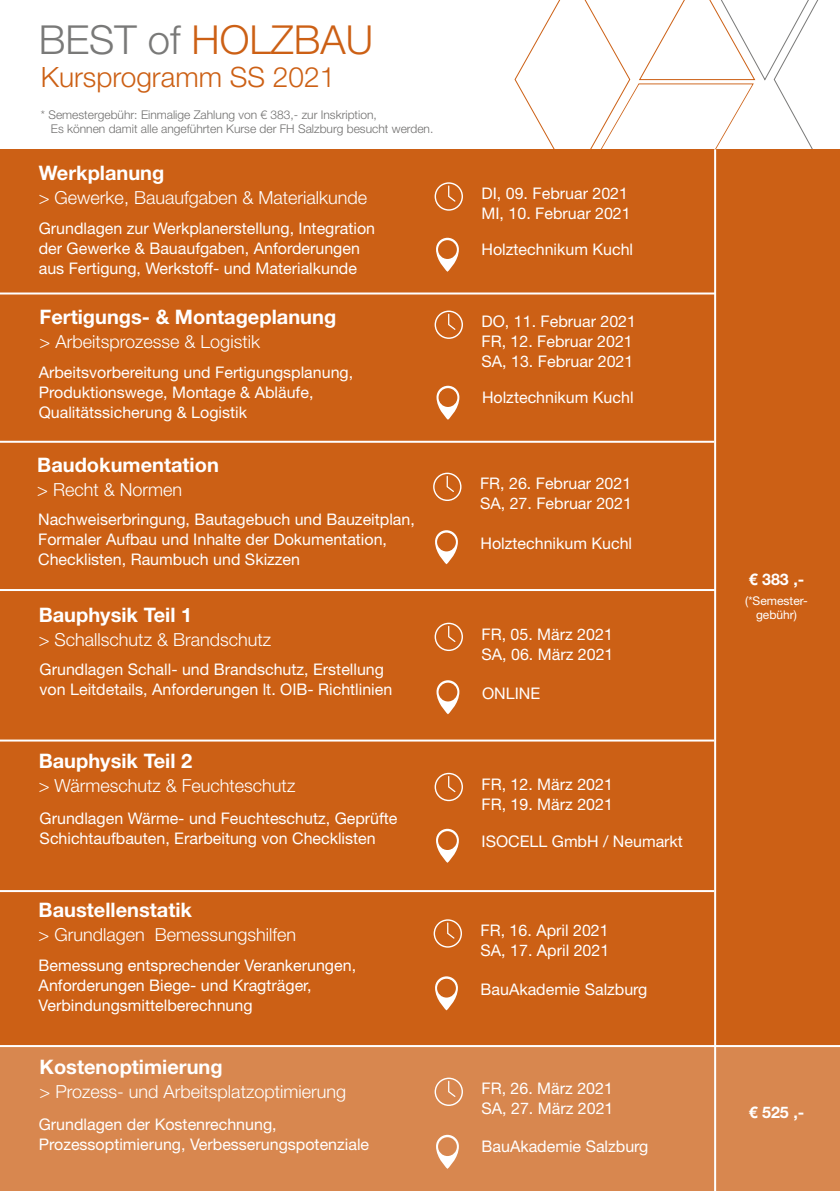
<style>
.page{position:relative;width:840px;height:1191px;background:#fff}
.page>*{position:absolute;margin:0;border:0;box-sizing:border-box;transform-origin:0 0}
.t1{font:300 40px "Helvetica Neue LT Std";color:#cc6015}
.t2{font:300 28px "Helvetica Neue LT Std";color:#cc6015}
.t3{font:700 20px "Helvetica Neue LT Std";color:#fff}
.t4{font:300 18px "Helvetica Neue LT Std";color:#fff}
.t5{font:16px/20px "Helvetica Neue LT Std";color:#fff}
.t6{font:700 16px "Helvetica Neue LT Std";color:#fff}
.t7{font:300 12px/14px "Helvetica Neue LT Std";color:#71706f}
.t8{font:12px/14px "Helvetica Neue LT Std";color:#fff;text-align:center}
.s1{color:#797978}
</style>
<div class="page">
<svg style="left:514px;top:0;width:305px;height:149px"></svg>
<div style="left:0;top:1045px;width:839px;height:146px;background:#d8874f"></div>
<div style="left:0;top:149px;width:839px;height:896px;background:#cc6015"></div>
<hr style="left:0;top:292px;width:714px;height:2px;background:#fff">
<hr style="left:0;top:441px;width:713px;height:2px;background:#fff">
<hr style="left:0;top:589px;width:714px;height:2px;background:#fff">
<hr style="left:0;top:739px;width:713px;height:2px;background:#fff">
<hr style="left:0;top:890px;width:713px;height:2px;background:#fff">
<svg style="left:434px;top:182px;width:28px;height:29px"></svg>
<svg style="left:436px;top:238px;width:22px;height:34px"></svg>
<svg style="left:434px;top:310px;width:28px;height:29px"></svg>
<svg style="left:436px;top:386px;width:23px;height:34px"></svg>
<svg style="left:434px;top:622px;width:28px;height:29px"></svg>
<svg style="left:436px;top:680px;width:23px;height:34px"></svg>
<svg style="left:434px;top:773px;width:28px;height:28px"></svg>
<svg style="left:436px;top:828px;width:22px;height:34px"></svg>
<svg style="left:434px;top:1077px;width:28px;height:29px"></svg>
<svg style="left:436px;top:1134px;width:22px;height:34px"></svg>
<hr style="left:713px;top:149px;width:2px;height:1042px;background:#fff">
<svg style="left:433px;top:919px;width:28px;height:28px"></svg>
<svg style="left:435px;top:976px;width:22px;height:34px"></svg>
<hr style="left:0;top:1045px;width:839px;height:2px;background:#fff">
<svg style="left:433px;top:472px;width:28px;height:29px"></svg>
<svg style="left:435px;top:530px;width:22px;height:34px"></svg>
<h1 class="t1" style="left:39px;top:16px;width:336px"><span class="s1">BEST of</span> HOLZBAU</h1>
<h2 class="t2" style="left:41px;top:60px;width:296px">Kursprogramm SS 2021</h2>
<p class="t7" style="left:51px;top:107px;width:384px;text-indent:-10px">* Semestergebühr: Einmalige Zahlung von € 383,- zur Inskription,<br>Es können damit alle angeführten Kurse der FH Salzburg besucht werden.</p>
<p class="t3" style="left:39px;top:160px;width:127px">Werkplanung</p>
<p class="t4" style="left:39px;top:186px;width:330px">&gt; Gewerke, Bauaufgaben &amp; Materialkunde</p>
<p class="t5" style="left:39px;top:218px;width:337px">Grundlagen zur Werkplanerstellung, Integration der Gewerke &amp; Bauaufgaben, Anforderungen aus Fertigung, Werkstoff- und Materialkunde</p>
<p class="t3" style="left:40px;top:304px;width:298px">Fertigungs- &amp; Montageplanung</p>
<p class="t4" style="left:40px;top:330px;width:222px">&gt; Arbeitsprozesse &amp; Logistik</p>
<p class="t5" style="left:39px;top:362px;width:316px">Arbeitsvorbereitung und Fertigungsplanung,<br>Produktionswege, Montage &amp; Abläufe,<br>Qualitätssicherung &amp; Logistik</p>
<p class="t3" style="left:37px;top:452px;width:183px">Baudokumentation</p>
<p class="t4" style="left:37px;top:478px;width:146px">&gt; Recht &amp; Normen</p>
<p class="t5" style="left:38px;top:509px;width:378px">Nachweiserbringung, Bautagebuch und Bauzeitplan,<br>Formaler Aufbau und Inhalte der Dokumentation,<br>Checklisten, Raumbuch und Skizzen</p>
<p class="t3" style="left:39px;top:602px;width:155px">Bauphysik Teil 1</p>
<p class="t4" style="left:39px;top:628px;width:234px">&gt; Schallschutz &amp; Brandschutz</p>
<p class="t5" style="left:40px;top:659px;width:354px">Grundlagen Schall- und Brandschutz, Erstellung von Leitdetails, Anforderungen lt. OIB- Richtlinien</p>
<p class="t3" style="left:39px;top:748px;width:155px">Bauphysik Teil 2</p>
<p class="t4" style="left:39px;top:774px;width:258px">&gt; Wärmeschutz &amp; Feuchteschutz</p>
<p class="t5" style="left:40px;top:808px;width:359px">Grundlagen Wärme- und Feuchteschutz, Geprüfte<br>Schichtaufbauten, Erarbeitung von Checklisten</p>
<p class="t3" style="left:39px;top:897px;width:155px">Baustellenstatik</p>
<p class="t4" style="left:39px;top:923px;width:259px">&gt; Grundlagen Bemessungshilfen</p>
<p class="t5" style="left:39px;top:955px;width:319px">Bemessung entsprechender Verankerungen,<br>Anforderungen Biege- und Kragträger,<br>Verbindungsmittelberechnung</p>
<p class="t3" style="left:40px;top:1054px;width:184px">Kostenoptimierung</p>
<p class="t4" style="left:40px;top:1080px;width:308px">&gt; Prozess- und Arbeitsplatzoptimierung</p>
<p class="t5" style="left:39px;top:1114px;width:332px">Grundlagen der Kostenrechnung,<br>Prozessoptimierung, Verbesserungspotenziale</p>
<p class="t5" style="left:481px;top:183px;width:151px">DI, 09. Februar 2021<br>MI, 10. Februar 2021</p>
<p class="t5" style="left:481px;top:239px;width:153px">Holztechnikum Kuchl</p>
<p class="t5" style="left:481px;top:311px;width:156px">DO, 11. Februar 2021<br>FR, 12. Februar 2021<br>SA, 13. Februar 2021</p>
<p class="t5" style="left:481px;top:387px;width:153px">Holztechnikum Kuchl</p>
<p class="t5" style="left:479px;top:473px;width:153px">FR, 26. Februar 2021<br>SA, 27. Februar 2021</p>
<p class="t5" style="left:480px;top:533px;width:153px">Holztechnikum Kuchl</p>
<p class="t5" style="left:481px;top:623px;width:133px">FR, 05. März 2021<br>SA, 06. März 2021</p>
<p class="t5" style="left:481px;top:683px;width:60px">ONLINE</p>
<p class="t5" style="left:481px;top:773px;width:133px">FR, 12. März 2021<br>FR, 19. März 2021</p>
<p class="t5" style="left:481px;top:831px;width:203px">ISOCELL GmbH / Neumarkt</p>
<p class="t5" style="left:480px;top:920px;width:130px">FR, 16. April 2021<br>SA, 17. April 2021</p>
<p class="t5" style="left:480px;top:979px;width:168px">BauAkademie Salzburg</p>
<p class="t5" style="left:481px;top:1078px;width:133px">FR, 26. März 2021<br>SA, 27. März 2021</p>
<p class="t5" style="left:481px;top:1136px;width:168px">BauAkademie Salzburg</p>
<p class="t6" style="left:748px;top:570px;width:57px">€ 383 ,-</p>
<p class="t8" style="left:744px;top:594px;width:64px">(*Semester&shy;gebühr)</p>
<p class="t6" style="left:748px;top:1102px;width:57px">€ 525 ,-</p>
</div>
